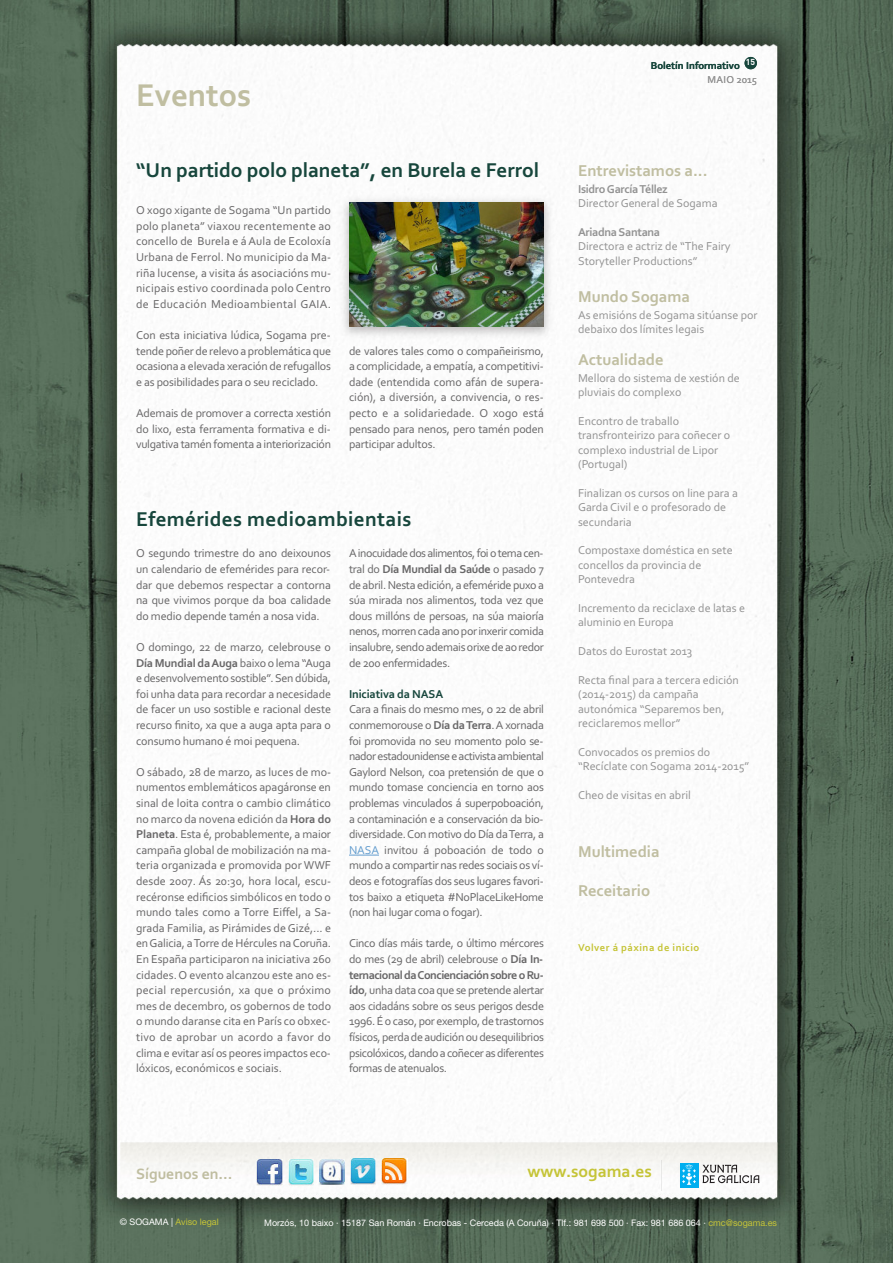
<style>
.page{position:relative;width:893px;height:1263px;background:#fff}
.page>*{position:absolute;margin:0;border:0;box-sizing:border-box;transform-origin:0 0}
.t1{font:700 33px "Corbel";color:#c0bea1}
.t2{font:700 21px "Corbel";color:#17463c}
.t3{font:700 21px "Corbel";letter-spacing:.02em;color:#17463c}
.t4{font:700 17.4px "Corbel";color:#c5c437}
.t5{font:700 16.5px "Corbel";color:#c0bea1}
.t6{font:700 15.75px "Corbel";color:#c0bea1}
.t7{font:12px/15.6px "Corbel";letter-spacing:-.015em;color:#686768;text-align:justify}
.t8{font:12px/14.4px "Corbel";color:#939393}
.t9{font:700 12px "Corbel";letter-spacing:-.025em;color:#939393}
.t10{font:700 12px "Corbel";letter-spacing:-.01em;color:#17463c}
.t11{font:700 10.5px "Corbel";letter-spacing:.05em;color:#c5c437}
.t12{font:700 10.5px "Corbel";color:#17463c}
.t13{font:10.5px "Corbel";letter-spacing:.02em;color:#939393}
.t14{font:9px "Helvetica Neue";color:#fff}
.t15{font:9px "Helvetica Neue";color:#c5c437}
.t16{font:700 8.55px "DIN Pro";color:#fff}
.s1{font-weight:700}
.s2{color:#629cce}
.s3{color:#fff}
.s4{color:#c5c437}
</style>
<div class="page">
<img style="left:1px;top:1px;width:892px;height:1262px">
<img style="left:120px;top:1142px;width:658px;height:38px">
<svg style="left:660px;top:1160px;width:2px;height:30px"></svg>
<div style="left:680px;top:1163px;width:18px;height:24px;background:#00aeef"></div>
<svg style="left:682px;top:1164px;width:14px;height:21px"></svg>
<svg style="left:702px;top:1165px;width:57px;height:18px"></svg>
<img style="left:288px;top:1159px;width:26px;height:26px">
<img style="left:257px;top:1159px;width:26px;height:26px">
<svg style="left:344px;top:1159px;width:1px;height:26px"></svg>
<img style="left:319px;top:1159px;width:25px;height:26px">
<img style="left:381px;top:1158px;width:26px;height:26px">
<img style="left:350px;top:1158px;width:26px;height:26px">
<img style="left:336px;top:193px;width:221px;height:152px">
<img style="left:349px;top:202px;width:195px;height:125px">
<div style="left:745px;top:57px;width:12px;height:12px;background:#17463c;border-radius:50%"></div>
<hr style="left:349px;top:855px;width:30px;height:1px;background:#629cce">
<h1 class="t1" style="left:136px;top:75px;width:116px">Eventos</h1>
<p class="t16" style="left:746px;top:57px;width:11px">15</p>
<p class="t12" style="left:651px;top:60px;width:91px">Boletín Informativo</p>
<p class="t13" style="left:707px;top:73px;width:51px">maio 2015</p>
<h2 class="t2" style="left:136px;top:158px;width:404px">“Un partido polo planeta”, en Burela e Ferrol</h2>
<h3 class="t5" style="left:578px;top:161px;width:131px">Entrevistamos a...</h3>
<p class="t9" style="left:578px;top:181px;width:91px">Isidro García Téllez</p>
<p class="t8" style="left:578px;top:196px;width:141px">Director General de Sogama</p>
<p class="t9" style="left:578px;top:225px;width:84px">Ariadna Santana</p>
<p class="t8" style="left:578px;top:239px;width:154px">Directora e actriz de “the Fairy<br>Storyteller Productions”</p>
<h3 class="t5" style="left:578px;top:287px;width:113px">Mundo Sogama</h3>
<p class="t8" style="left:578px;top:307px;width:181px">as emisións de Sogama sitúanse por debaixo dos límites legais</p>
<h3 class="t5" style="left:578px;top:350px;width:87px">Actualidade</h3>
<p class="t8" style="left:578px;top:370px;width:163px">mellora do sistema de xestión de pluviais do complexo</p>
<p class="t8" style="left:578px;top:413px;width:154px">encontro de traballo transfronteirizo para coñecer o complexo industrial de lipor (Portugal)</p>
<p class="t8" style="left:578px;top:485px;width:161px">Finalizan os cursos on line para a<br>Garda civil e o profesorado de secundaria</p>
<p class="t8" style="left:578px;top:543px;width:156px">compostaxe doméstica en sete concellos da provincia de<br>Pontevedra</p>
<p class="t8" style="left:578px;top:601px;width:168px">incremento da reciclaxe de latas e aluminio en europa</p>
<p class="t8" style="left:578px;top:644px;width:116px">Datos do eurostat 2013</p>
<p class="t8" style="left:578px;top:673px;width:162px">recta final para a tercera edición (2014-2015) da campaña autonómica “Separemos ben, reciclaremos mellor”</p>
<p class="t8" style="left:578px;top:745px;width:173px">convocados os premios do “recíclate con Sogama 2014-2015”</p>
<p class="t8" style="left:578px;top:788px;width:114px">cheo de visitas en abril</p>
<p class="t7" style="left:136px;top:202px;width:197px">o xogo xigante de Sogama “un partido polo planeta” viaxou recentemente ao concello de Burela e á aula de ecoloxía urbana de Ferrol. no municipio da ma&shy;riña lucense, a visita ás asociacións mu&shy;nicipais estivo coordinada polo centro de educación medioambiental Gaia.</p>
<p class="t7" style="left:136px;top:327px;width:196px">con esta iniciativa lúdica, Sogama pre&shy;tende poñer de relevo a problemática que ocasiona a elevada xeración de refugallos e as posibilidades para o seu reciclado.</p>
<p class="t7" style="left:136px;top:405px;width:196px">ademais de promover a correcta xestión do lixo, esta ferramenta formativa e di&shy;vulgativa tamén fomenta a interiorización</p>
<p class="t7" style="left:349px;top:343px;width:196px">de valores tales como o compañeirismo, a complicidade, a empatía, a competitivi&shy;dade (entendida como afán de supera&shy;ción), a diversión, a convivencia, o res&shy;pecto e a solidariedade. o xogo está pensado para nenos, pero tamén poden participar adultos.</p>
<h2 class="t3" style="left:136px;top:507px;width:277px">Efemérides medioambientais</h2>
<p class="t7" style="left:136px;top:545px;width:196px">o segundo trimestre do ano deixounos un calendario de efemérides para recor&shy;dar que debemos respectar a contorna na que vivimos porque da boa calidade do medio depende tamén a nosa vida.</p>
<p class="t7" style="left:136px;top:639px;width:196px">o domingo, 22 de marzo, celebrouse o <span class="s1">Día Mundial da Auga</span> baixo o lema “auga e desenvolvemento sostible”. Sen dúbida, foi unha data para recordar a necesidade de facer un uso sostible e racional deste recurso finito, xa que a auga apta para o consumo humano é moi pequena.</p>
<p class="t7" style="left:136px;top:764px;width:197px">o sábado, 28 de marzo, as luces de mo&shy;numentos emblemáticos apagáronse en sinal de loita contra o cambio climático no marco da novena edición da <span class="s1">Hora do Planeta</span>. esta é, probablemente, a maior campaña global de mobilización na ma&shy;teria organizada e promovida por WWF desde 2007. Ás 20:30, hora local, escu&shy;recéronse edificios simbólicos en todo o mundo tales como a torre eiffel, a Sa&shy;grada Familia, as Pirámides de Gizé,... e en Galicia, a torre de hércules na coruña. en españa participaron na iniciativa 260 cidades. o evento alcanzou este ano es&shy;pecial repercusión, xa que o próximo mes de decembro, os gobernos de todo o mundo daranse cita en París co obxec&shy;tivo de aprobar un acordo a favor do clima e evitar así os peores impactos eco&shy;lóxicos, económicos e sociais.</p>
<p class="t7" style="left:349px;top:545px;width:196px">a inocuidade dos alimentos, foi o tema cen&shy;tral do <span class="s1">Día Mundial da Saúde</span> o pasado 7 de abril. nesta edición, a efeméride puxo a súa mirada nos alimentos, toda vez que dous millóns de persoas, na súa maioría nenos, morren cada ano por inxerir comida insalubre, sendo ademais orixe de ao redor de 200 enfermidades.</p>
<p class="t10" style="left:349px;top:687px;width:96px">Iniciativa da NASA</p>
<p class="t7" style="left:349px;top:701px;width:196px">cara a finais do mesmo mes, o 22 de abril conmemorouse o <span class="s1">Día da Terra</span>. a xornada foi promovida no seu momento polo se&shy;nador estadounidense e activista ambiental Gaylord nelson, coa pretensión de que o mundo tomase conciencia en torno aos problemas vinculados á superpoboación, a contaminación e a conservación da bio&shy;diversidade. con motivo do Día da terra, a <span class="s2">naSa</span> invitou á poboación de todo o mundo a compartir nas redes sociais os ví&shy;deos e fotografías dos seus lugares favori&shy;tos baixo a etiqueta #noPlacelikehome (non hai lugar coma o fogar).</p>
<p class="t7" style="left:349px;top:935px;width:196px">cinco días máis tarde, o último mércores do mes (29 de abril) celebrouse o <span class="s1">Día In&shy;ternacional da Concienciación sobre o Ru&shy;ído</span>, unha data coa que se pretende alertar aos cidadáns sobre os seus perigos desde 1996. É o caso, por exemplo, de trastornos físicos, perda de audición ou desequilibrios psicolóxicos, dando a coñecer as diferentes formas de atenualos.</p>
<h3 class="t5" style="left:578px;top:841px;width:83px">Multimedia</h3>
<h3 class="t5" style="left:578px;top:881px;width:74px">Receitario</h3>
<p class="t11" style="left:578px;top:941px;width:123px">Volver á páxina de inicio</p>
<h3 class="t6" style="left:136px;top:1164px;width:98px">Síguenos en...</h3>
<p class="t15" style="left:120px;top:1214px;width:100px"><span class="s3">© SOGAMA |</span> Aviso legal</p>
<p class="t14" style="left:264px;top:1215px;width:514px">Morzós, 10 baixo · 15187 San Román · Encrobas - Cerceda (A Coruña) · Tlf.: 981 698 500 · Fax: 981 686 064 · <span class="s4">cmc@sogama.es</span></p>
<h3 class="t4" style="left:527px;top:1161px;width:126px">www.sogama.es</h3>
</div>
